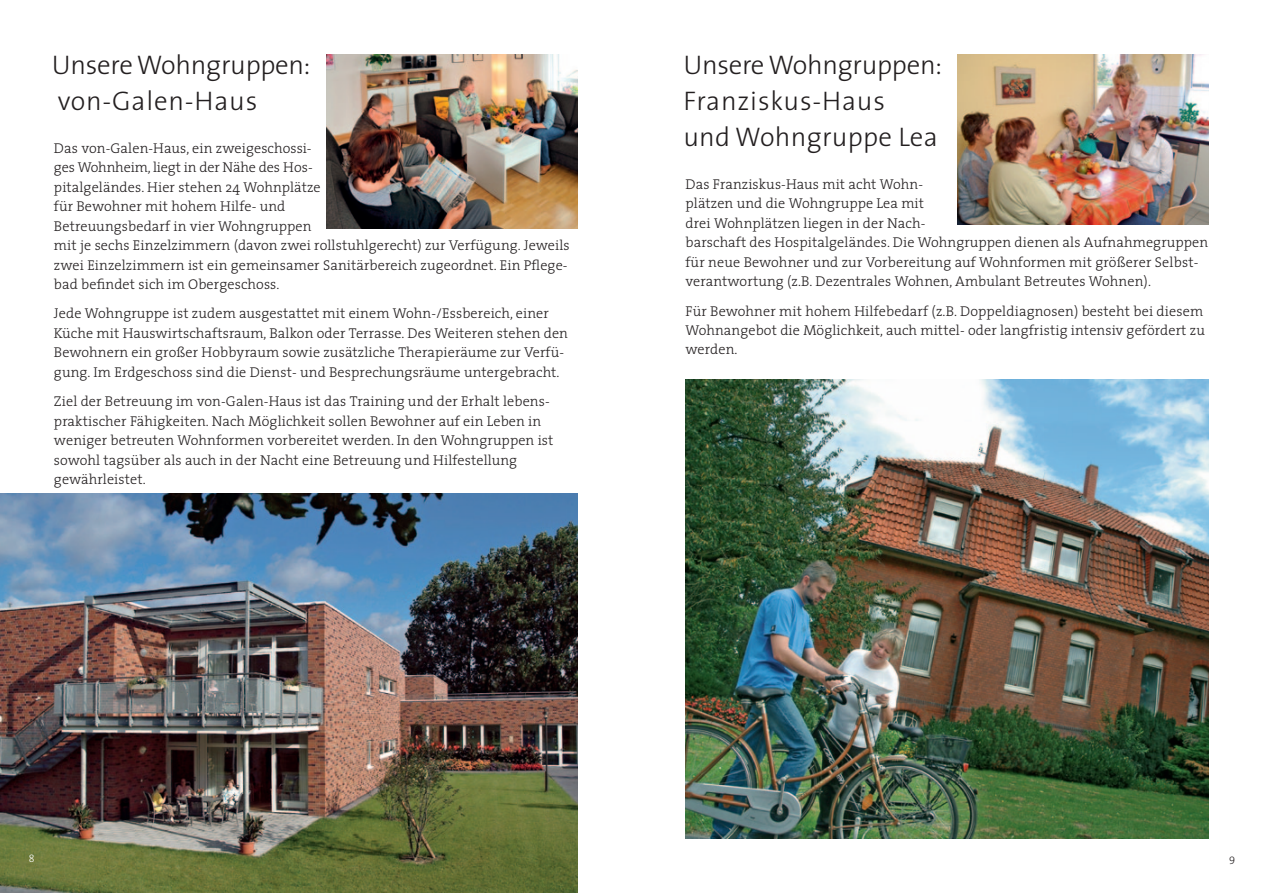
<style>
.page{position:relative;width:1263px;height:893px;background:#fff}
.page>*{position:absolute;margin:0;border:0;box-sizing:border-box;transform-origin:0 0}
.t1{font:300 27px/36px "The Sans";letter-spacing:.005em;color:#231f20}
.t2{font:300 14.25px/19.5px "The Serif";letter-spacing:.01em;color:#231f20}
.t3{font:300 10.5px "The Sans";color:#231f20}
.t4{font:300 10.5px "The Sans";color:#fff}
</style>
<div class="page">
<img style="left:958px;top:54px;width:251px;height:170px">
<img style="left:685px;top:380px;width:524px;height:459px">
<img style="left:326px;top:54px;width:252px;height:174px">
<img style="left:0;top:493px;width:578px;height:400px">
<h1 class="t1" style="left:52px;top:46px;width:260px">Unsere Wohngruppen: von-Galen-Haus</h1>
<p class="t2" style="left:54px;top:138px;width:517px">Das von-Galen-Haus, ein zweigeschossi-<br>ges Wohnheim, liegt in der Nähe des Hos-<br>pitalgeländes. Hier stehen 24 Wohnplätze<br>für Bewohner mit hohem Hilfe- und<br>Betreuungsbedarf in vier Wohngruppen<br>mit je sechs Einzelzimmern (davon zwei rollstuhlgerecht) zur Verfügung. Jeweils zwei Einzelzimmern ist ein gemeinsamer Sanitärbereich zugeordnet. Ein Pflege&shy;bad befindet sich im Obergeschoss.</p>
<p class="t2" style="left:54px;top:303px;width:516px">Jede Wohngruppe ist zudem ausgestattet mit einem Wohn-/Essbereich, einer Küche mit Hauswirtschaftsraum, Balkon oder Terrasse. Des Weiteren stehen den Bewohnern ein großer Hobbyraum sowie zusätzliche Therapieräume zur Verfü&shy;gung. Im Erdgeschoss sind die Dienst- und Besprechungsräume untergebracht.</p>
<p class="t2" style="left:54px;top:391px;width:501px">Ziel der Betreuung im von-Galen-Haus ist das Training und der Erhalt lebens&shy;praktischer Fähigkeiten. Nach Möglichkeit sollen Bewohner auf ein Leben in weniger betreuten Wohnformen vorbereitet werden. In den Wohngruppen ist sowohl tagsüber als auch in der Nacht eine Betreuung und Hilfestellung gewährleistet.</p>
<h1 class="t1" style="left:683px;top:46px;width:260px">Unsere Wohngruppen:<br>Franziskus-Haus<br>und Wohngruppe Lea</h1>
<p class="t2" style="left:685px;top:174px;width:524px">Das Franziskus-Haus mit acht Wohn-<br>plätzen und die Wohngruppe Lea mit<br>drei Wohnplätzen liegen in der Nach-<br>barschaft des Hospitalgeländes. Die Wohngruppen dienen als Aufnahmegruppen für neue Bewohner und zur Vorbereitung auf Wohnformen mit größerer Selbst&shy;verantwortung (z.B. Dezentrales Wohnen, Ambulant Betreutes Wohnen).</p>
<p class="t2" style="left:685px;top:300px;width:521px;text-align:justify">Für Bewohner mit hohem Hilfebedarf (z.B. Doppeldiagnosen) besteht bei diesem Wohnangebot die Möglichkeit, auch mittel- oder langfristig intensiv gefördert zu werden.</p>
<p class="t4" style="left:29px;top:850px;width:7px">8</p>
<p class="t3" style="left:1229px;top:850px;width:8px">9</p>
</div>
